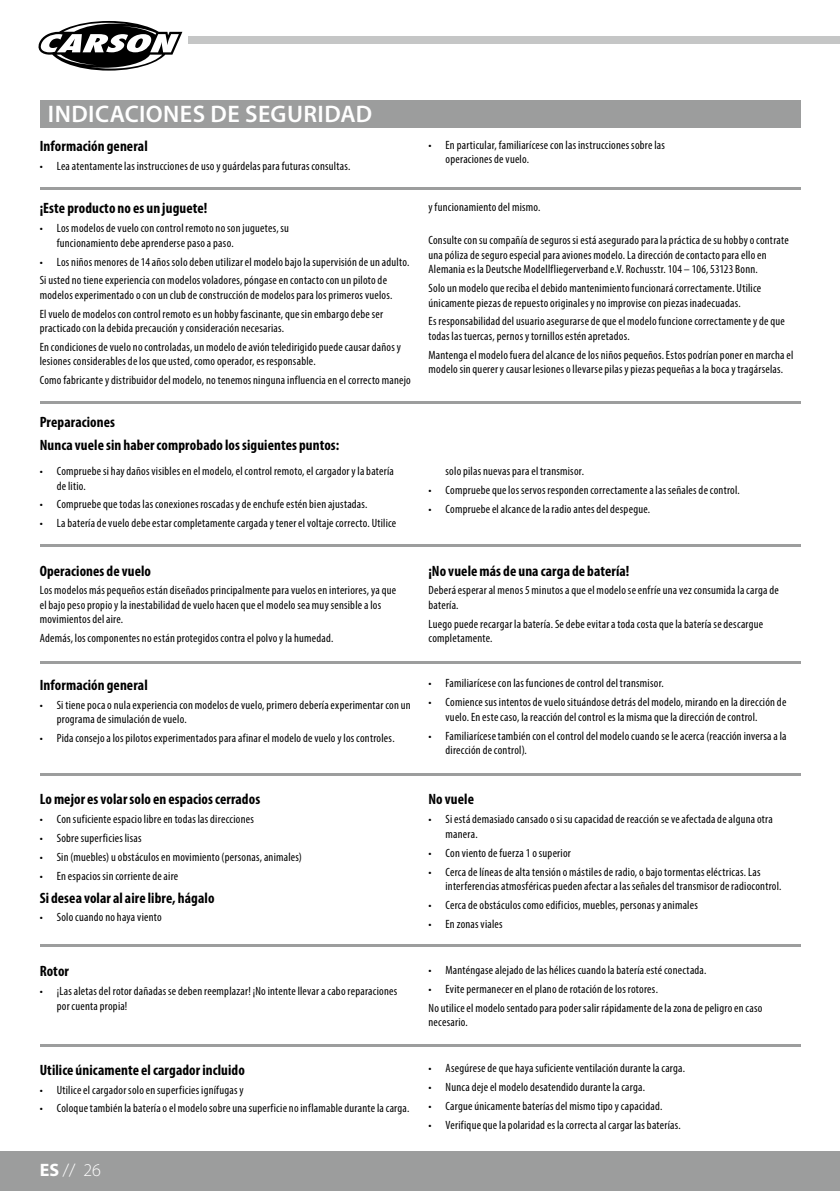
<style>
.page{position:relative;width:840px;height:1191px;background:#fff}
.page>*{position:absolute;margin:0;border:0;box-sizing:border-box;transform-origin:0 0}
.t1{font:600 24px "Myriad Pro";letter-spacing:.015em;color:#fff}
.t2{font:300 18px "Myriad Pro";color:#fff}
.t3{font:700 condensed 15px/22.4px "Myriad Pro";letter-spacing:.005em;color:#000}
.t4{font:condensed 12px/14.4px "Myriad Pro";letter-spacing:.02em;color:#000}
.s1{font-weight:700}
</style>
<div class="page">
<div style="left:0;top:1151px;width:839px;height:40px;background:#9c9d9d"></div>
<hr style="left:839px;top:1151px;width:1px;height:40px;background:#9c9d9d">
<div style="left:188px;top:36px;width:651px;height:8px;background:#c5c6c6"></div>
<svg style="left:38px;top:21px;width:145px;height:50px"></svg>
<div style="left:40px;top:100px;width:759px;height:28px;background:#9c9d9d"></div>
<hr style="left:40px;top:187px;width:759px;height:3px;background:#9c9d9d">
<hr style="left:40px;top:401px;width:759px;height:3px;background:#9c9d9d">
<hr style="left:40px;top:544px;width:759px;height:3px;background:#9c9d9d">
<hr style="left:40px;top:661px;width:759px;height:3px;background:#9c9d9d">
<hr style="left:40px;top:773px;width:759px;height:3px;background:#9c9d9d">
<hr style="left:40px;top:1044px;width:759px;height:3px;background:#9c9d9d">
<hr style="left:40px;top:944px;width:759px;height:2px;background:#9c9d9d">
<h1 class="t1" style="left:48px;top:99px;width:326px">INDICACIONES DE SEGURIDAD</h1>
<p class="t3" style="left:40px;top:135px;width:109px">Información general</p>
<p class="t4" style="left:40px;top:159px;width:312px">• Lea atentamente las instrucciones de uso y guárdelas para futuras consultas.</p>
<p class="t3" style="left:40px;top:197px;width:169px">¡Este producto no es un juguete!</p>
<p class="t4" style="left:57px;top:221px;width:234px;text-indent:-17px">• Los modelos de vuelo con control remoto no son juguetes, su funcionamiento debe aprenderse paso a paso.</p>
<p class="t4" style="left:40px;top:252px;width:371px;line-height:19px">• Los niños menores de 14 años solo deben utilizar el modelo bajo la supervisión de un adulto.<br>Si usted no tiene experiencia con modelos voladores, póngase en contacto con un piloto de</p>
<p class="t4" style="left:40px;top:285px;width:354px;line-height:18.8px">modelos experimentado o con un club de construcción de modelos para los primeros vuelos.<br>El vuelo de modelos con control remoto es un hobby fascinante, que sin embargo debe ser</p>
<p class="t4" style="left:40px;top:318px;width:362px;line-height:19px">practicado con la debida precaución y consideración necesarias.<br>En condiciones de vuelo no controladas, un modelo de avión teledirigido puede causar daños y</p>
<p class="t4" style="left:40px;top:352px;width:372px;line-height:18.8px">lesiones considerables de los que usted, como operador, es responsable.<br>Como fabricante y distribuidor del modelo, no tenemos ninguna influencia en el correcto manejo</p>
<p class="t3" style="left:40px;top:411px;width:301px">Preparaciones<br>Nunca vuele sin haber comprobado los siguientes puntos:</p>
<p class="t4" style="left:57px;top:464px;width:338px;text-indent:-17px">• Compruebe si hay daños visibles en el modelo, el control remoto, el cargador y la batería de litio.</p>
<p class="t4" style="left:40px;top:497px;width:329px">• Compruebe que todas las conexiones roscadas y de enchufe estén bien ajustadas.</p>
<p class="t4" style="left:40px;top:516px;width:358px">• La batería de vuelo debe estar completamente cargada y tener el voltaje correcto. Utilice</p>
<p class="t3" style="left:40px;top:559px;width:113px">Operaciones de vuelo</p>
<p class="t4" style="left:40px;top:583px;width:357px">Los modelos más pequeños están diseñados principalmente para vuelos en interiores, ya que el bajo peso propio y la inestabilidad de vuelo hacen que el modelo sea muy sensible a los movimientos del aire.</p>
<p class="t4" style="left:40px;top:631px;width:295px">Además, los componentes no están protegidos contra el polvo y la humedad.</p>
<p class="t3" style="left:40px;top:673px;width:109px">Información general</p>
<p class="t4" style="left:57px;top:697px;width:355px;text-indent:-17px">• Si tiene poca o nula experiencia con modelos de vuelo, primero debería experimentar con un programa de simulación de vuelo.</p>
<p class="t4" style="left:40px;top:730px;width:356px">• Pida consejo a los pilotos experimentados para afinar el modelo de vuelo y los controles.</p>
<p class="t3" style="left:40px;top:788px;width:222px">Lo mejor es volar solo en espacios cerrados</p>
<p class="t4" style="left:40px;top:812px;width:215px">• Con suficiente espacio libre en todas las direcciones</p>
<p class="t4" style="left:40px;top:831px;width:103px">• Sobre superficies lisas</p>
<p class="t4" style="left:40px;top:850px;width:263px">• Sin (muebles) u obstáculos en movimiento (personas, animales)</p>
<p class="t4" style="left:40px;top:868px;width:140px">• En espacios sin corriente de aire</p>
<p class="t3" style="left:40px;top:886px;width:176px">Si desea volar al aire libre, hágalo</p>
<p class="t4" style="left:40px;top:910px;width:123px">• Solo cuando no haya viento</p>
<p class="t3" style="left:40px;top:960px;width:31px">Rotor</p>
<p class="t4" style="left:57px;top:984px;width:342px;text-indent:-17px">• ¡Las aletas del rotor dañadas se deben reemplazar! ¡No intente llevar a cabo reparaciones por cuenta propia!</p>
<p class="t3" style="left:40px;top:1058px;width:206px">Utilice únicamente el cargador incluido</p>
<p class="t4" style="left:40px;top:1082px;width:205px">• Utilice el cargador solo en superficies ignífugas y</p>
<p class="t4" style="left:40px;top:1101px;width:371px">• Coloque también la batería o el modelo sobre una superficie no inflamable durante la carga.</p>
<h2 class="t2" style="left:40px;top:1159px;width:62px"><span class="s1">ES</span> // 26</h2>
<p class="t4" style="left:445px;top:138px;width:221px;text-indent:-17px">• En particular, familiarícese con las instrucciones sobre las operaciones de vuelo.</p>
<p class="t4" style="left:428px;top:200px;width:113px">y funcionamiento del mismo.</p>
<p class="t4" style="left:428px;top:233px;width:361px">Consulte con su compañía de seguros si está asegurado para la práctica de su hobby o contrate una póliza de seguro especial para aviones modelo. La dirección de contacto para ello en<br>Alemania es la Deutsche Modellfliegerverband e.V. Rochusstr. 104 – 106, 53123 Bonn.</p>
<p class="t4" style="left:428px;top:281px;width:334px">Solo un modelo que reciba el debido mantenimiento funcionará correctamente. Utilice únicamente piezas de repuesto originales y no improvise con piezas inadecuadas.</p>
<p class="t4" style="left:428px;top:314px;width:358px">Es responsabilidad del usuario asegurarse de que el modelo funcione correctamente y de que todas las tuercas, pernos y tornillos estén apretados.</p>
<p class="t4" style="left:428px;top:347px;width:366px">Mantenga el modelo fuera del alcance de los niños pequeños. Estos podrían poner en marcha el modelo sin querer y causar lesiones o llevarse pilas y piezas pequeñas a la boca y tragárselas.</p>
<p class="t4" style="left:445px;top:464px;width:140px">solo pilas nuevas para el transmisor.</p>
<p class="t4" style="left:428px;top:483px;width:313px">• Compruebe que los servos responden correctamente a las señales de control.</p>
<p class="t4" style="left:428px;top:501px;width:223px">• Compruebe el alcance de la radio antes del despegue.</p>
<p class="t3" style="left:428px;top:559px;width:202px">¡No vuele más de una carga de batería!</p>
<p class="t4" style="left:428px;top:583px;width:351px">Deberá esperar al menos 5 minutos a que el modelo se enfríe una vez consumida la carga de batería.</p>
<p class="t4" style="left:428px;top:616px;width:336px">Luego puede recargar la batería. Se debe evitar a toda costa que la batería se descargue completamente.</p>
<p class="t4" style="left:428px;top:676px;width:237px">• Familiarícese con las funciones de control del transmisor.</p>
<p class="t4" style="left:445px;top:695px;width:342px;text-indent:-17px">• Comience sus intentos de vuelo situándose detrás del modelo, mirando en la dirección de vuelo. En este caso, la reacción del control es la misma que la dirección de control.</p>
<p class="t4" style="left:445px;top:728px;width:342px;text-indent:-17px">• Familiarícese también con el control del modelo cuando se le acerca (reacción inversa a la dirección de control).</p>
<p class="t3" style="left:428px;top:788px;width:47px">No vuele</p>
<p class="t4" style="left:445px;top:812px;width:329px;text-indent:-17px">• Si está demasiado cansado o si su capacidad de reacción se ve afectada de alguna otra manera.</p>
<p class="t4" style="left:428px;top:845px;width:144px">• Con viento de fuerza 1 o superior</p>
<p class="t4" style="left:445px;top:864px;width:337px;text-indent:-17px">• Cerca de líneas de alta tensión o mástiles de radio, o bajo tormentas eléctricas. Las interferencias atmosféricas pueden afectar a las señales del transmisor de radiocontrol.</p>
<p class="t4" style="left:428px;top:897px;width:271px">• Cerca de obstáculos como edificios, muebles, personas y animales</p>
<p class="t4" style="left:428px;top:916px;width:76px">• En zonas viales</p>
<p class="t4" style="left:428px;top:963px;width:279px">• Manténgase alejado de las hélices cuando la batería esté conectada.</p>
<p class="t4" style="left:428px;top:979px;width:335px;line-height:19px">• Evite permanecer en el plano de rotación de los rotores.<br>No utilice el modelo sentado para poder salir rápidamente de la zona de peligro en caso</p>
<p class="t4" style="left:428px;top:1015px;width:41px">necesario.</p>
<p class="t4" style="left:428px;top:1061px;width:258px">• Asegúrese de que haya suficiente ventilación durante la carga.</p>
<p class="t4" style="left:428px;top:1080px;width:218px">• Nunca deje el modelo desatendido durante la carga.</p>
<p class="t4" style="left:428px;top:1098px;width:235px">• Cargue únicamente baterías del mismo tipo y capacidad.</p>
<p class="t4" style="left:428px;top:1117px;width:254px">• Verifique que la polaridad es la correcta al cargar las baterías.</p>
</div>
